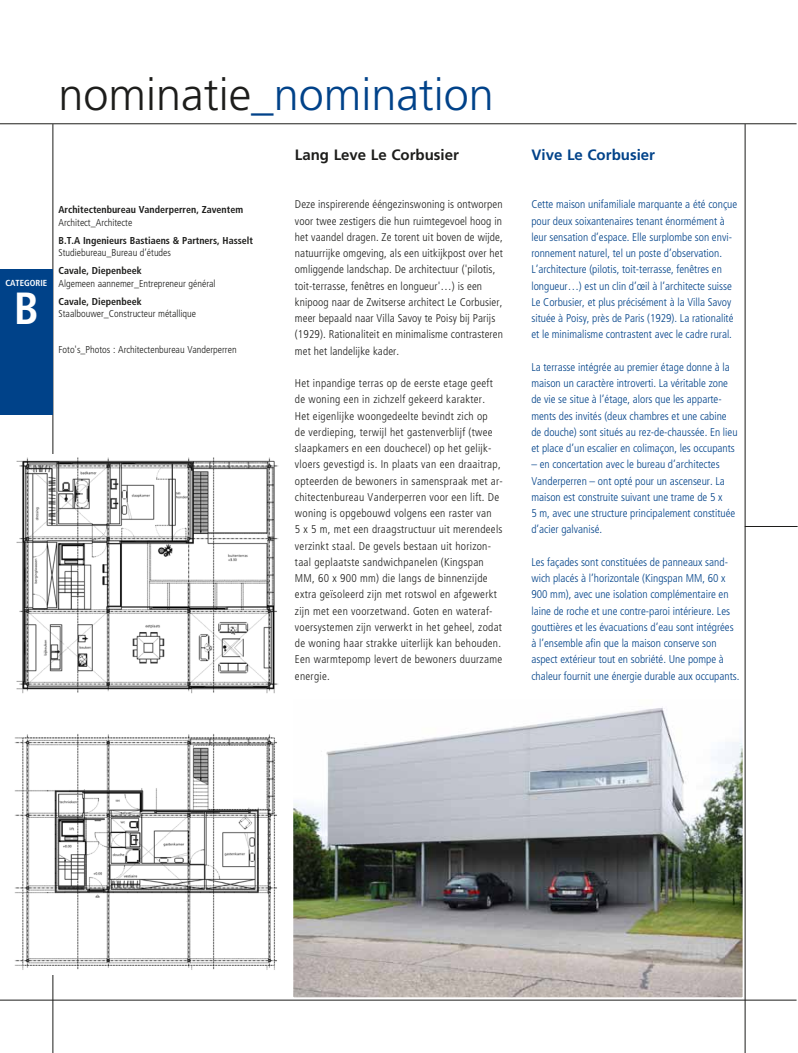
<style>
.page{position:relative;width:798px;height:1053px;background:#fff}
.page>*{position:absolute;margin:0;border:0;box-sizing:border-box;transform-origin:0 0}
.t1{font:300 45px "Frutiger";color:#004289}
.t2{font:700 condensed 45px "Frutiger";color:#fff}
.t3{font:700 15px "Frutiger";color:#1d1d1b}
.t4{font:700 15px "Frutiger";color:#004289}
.t5{font:300 condensed 11.25px/16.2px "Frutiger";color:#004289}
.t6{font:300 condensed 11.25px/16.2px "Frutiger";letter-spacing:.025em;color:#1d1d1b}
.t7{font:300 condensed 10px "Frutiger";color:#1d1d1b}
.t8{font:700 condensed 10px "Frutiger";color:#1d1d1b}
.t9{font:700 condensed 8.75px "Frutiger";color:#fff}
.s1{color:#1d1d1b}
</style>
<div class="page">
<img style="left:293px;top:695px;width:453px;height:304px">
<hr style="left:744px;top:526px;width:53px;height:1px;background:#1d1d1b">
<hr style="left:0;top:123px;width:796px;height:1px;background:#1d1d1b">
<hr style="left:0;top:999px;width:796px;height:1px;background:#1d1d1b">
<hr style="left:53px;top:124px;width:1px;height:928px;background:#1d1d1b">
<hr style="left:744px;top:124px;width:1px;height:928px;background:#1d1d1b">
<div style="left:0;top:269px;width:53px;height:146px;background:#004289"></div>
<img style="left:14px;top:455px;width:265px;height:519px">
<h1 class="t1" style="left:58px;top:69px;width:437px"><span class="s1">nominatie</span>_nomination</h1>
<p class="t9" style="left:5px;top:278px;width:43px">categori e</p>
<h1 class="t2" style="left:14px;top:281px;width:27px">B</h1>
<p class="t8" style="left:58px;top:204px;width:186px">Architectenbureau Vanderperren, Zaventem</p>
<p class="t7" style="left:58px;top:217px;width:75px">Architect_Architecte</p>
<p class="t8" style="left:58px;top:234px;width:196px">B.T.A Ingenieurs Bastiaens &amp; Partners, Hasselt</p>
<p class="t7" style="left:58px;top:247px;width:114px">Studiebureau_Bureau d’études</p>
<p class="t8" style="left:58px;top:265px;width:85px">Cavale, Diepenbeek</p>
<p class="t7" style="left:58px;top:277px;width:158px">Algemeen aannemer_Entrepreneur général</p>
<p class="t8" style="left:58px;top:295px;width:85px">Cavale, Diepenbeek</p>
<p class="t7" style="left:58px;top:308px;width:139px">Staalbouwer_Constructeur métallique</p>
<p class="t7" style="left:58px;top:343px;width:179px">Foto's_Photos : Architectenbureau Vanderperren</p>
<h2 class="t3" style="left:295px;top:145px;width:165px">Lang Leve Le Corbusier</h2>
<p class="t6" style="left:295px;top:196px;width:209px">Deze inspirerende ééngezinswoning is ontworpen voor twee zestigers die hun ruimtegevoel hoog in het vaandel dragen. Ze torent uit boven de wijde, natuurrijke omgeving, als een uitkijkpost over het omliggende landschap. De architectuur ('pilotis, toit-terrasse, fenêtres en longueur'…) is een knipoog naar de Zwitserse architect Le Corbusier, meer bepaald naar Villa Savoy te Poisy bij Parijs (1929). Rationaliteit en minimalisme contrasteren met het landelijke kader.</p>
<p class="t6" style="left:295px;top:375px;width:209px">Het inpandige terras op de eerste etage geeft de woning een in zichzelf gekeerd karakter.<br>Het eigenlijke woongedeelte bevindt zich op<br>de verdieping, terwijl het gastenverblijf (twee slaapkamers en een douchecel) op het gelijk&shy;vloers gevestigd is. In plaats van een draaitrap, opteerden de bewoners in samenspraak met ar&shy;chitectenbureau Vanderperren voor een lift. De woning is opgebouwd volgens een raster van<br>5 x 5 m, met een draagstructuur uit merendeels verzinkt staal. De gevels bestaan uit horizon&shy;taal geplaatste sandwichpanelen (Kingspan MM, 60 x 900 mm) die langs de binnenzijde extra geïsoleerd zijn met rotswol en afgewerkt zijn met een voorzetwand. Goten en wateraf&shy;voersystemen zijn verwerkt in het geheel, zodat de woning haar strakke uiterlijk kan behouden.<br>Een warmtepomp levert de bewoners duurzame energie.</p>
<h2 class="t4" style="left:531px;top:145px;width:125px">Vive Le Corbusier</h2>
<p class="t5" style="left:531px;top:196px;width:207px">Cette maison unifamiliale marquante a été conçue pour deux soixantenaires tenant énormément à leur sensation d’espace. Elle surplombe son envi&shy;ronnement naturel, tel un poste d’observation.<br>L’architecture (pilotis, toit-terrasse, fenêtres en longueur…) est un clin d’œil à l’architecte suisse Le Corbusier, et plus précisément à la Villa Savoy située à Poisy, près de Paris (1929). La rationalité et le minimalisme contrastent avec le cadre rural.</p>
<p class="t5" style="left:531px;top:359px;width:207px">La terrasse intégrée au premier étage donne à la maison un caractère introverti. La véritable zone de vie se situe à l’étage, alors que les apparte&shy;ments des invités (deux chambres et une cabine de douche) sont situés au rez-de-chaussée. En lieu et place d’un escalier en colimaçon, les occupants</p>
<p class="t5" style="left:531px;top:456px;width:205px">– en concertation avec le bureau d’architectes Vanderperren – ont opté pour un ascenseur. La maison est construite suivant une trame de 5 x<br>5 m, avec une structure principalement constituée d’acier galvanisé.</p>
<p class="t5" style="left:531px;top:554px;width:209px">Les façades sont constituées de panneaux sand&shy;wich placés à l’horizontale (Kingspan MM, 60 x 900 mm), avec une isolation complémentaire en laine de roche et une contre-paroi intérieure. Les gouttières et les évacuations d’eau sont intégrées à l’ensemble afin que la maison conserve son aspect extérieur tout en sobriété. Une pompe à chaleur fournit une énergie durable aux occupants.</p>
</div>
